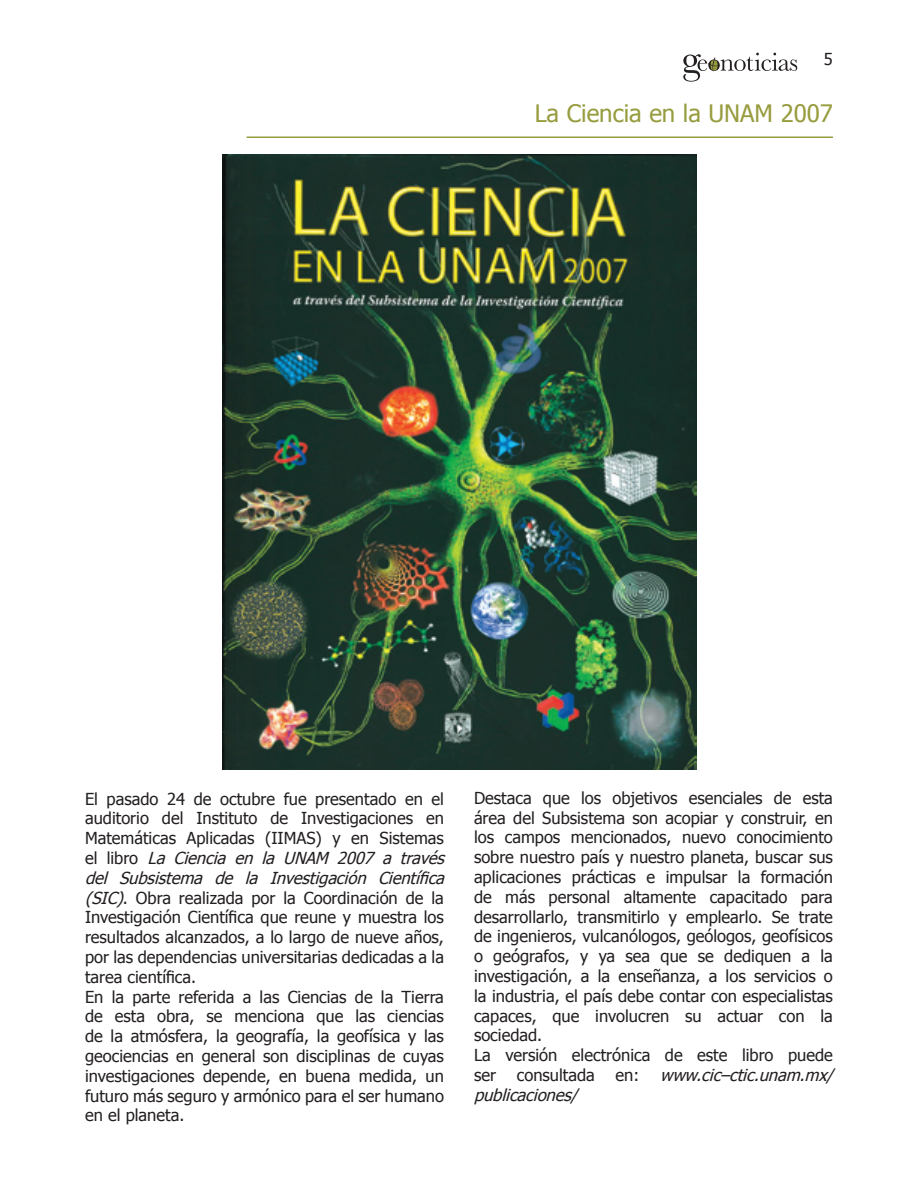
<style>
.page{position:relative;width:918px;height:1188px;background:#fff}
.page>*{position:absolute;margin:0;border:0;box-sizing:border-box;transform-origin:0 0}
.subtitulos_B{font:24px "Tahoma";color:#979c3e}
.t1{font:16.5px/19.8px "Tahoma";color:#231f20}
.t2{font:italic 16.5px "Tahoma";color:#231f20}
.s1{font-style:italic}
</style>
<div class="page">
<svg style="left:683px;top:53px;width:114px;height:29px"></svg>
<img style="left:222px;top:154px;width:475px;height:615px">
<hr style="left:247px;top:136px;width:586px;height:2px;background:#979c3e">
<p class="subtitulos_B" style="left:535px;top:98px;width:300px">La Ciencia en la UNAM 2007</p>
<p class="t1" style="left:85px;top:788px;width:366px">El pasado 24 de octubre fue presentado en el auditorio del Instituto de Investigaciones en Matemáticas Aplicadas (IIMAS) y en Sistemas e l l i b r o <span class="s1">La Ciencia en la UNAM 2007 a través del Subsistema de la Investigación Científica (SIC)</span>. Obra realizada por la Coordinación de la Investigación Científica que reune y muestra los resultados alcanzados, a lo largo de nueve años, por las dependencias universitarias dedicadas a la tarea científica.</p>
<p class="t1" style="left:85px;top:986px;width:360px;text-align:justify">En la parte referida a las Ciencias de la Tierra de esta obra, se menciona que las ciencias de la atmósfera, la geografía, la geofísica y las geociencias en general son disciplinas de cuyas investigaciones depende, en buena medida, un futuro más seguro y armónico para el ser humano en el planeta.</p>
<p class="t1" style="left:474px;top:787px;width:360px;text-align:justify">Destaca que los objetivos esenciales de esta área del Subsistema son acopiar y construir, en los campos mencionados, nuevo conocimiento sobre nuestro país y nuestro planeta, buscar sus aplicaciones prácticas e impulsar la formación de más personal altamente capacitado para desarrollarlo, transmitirlo y emplearlo. Se trate de ingenieros, vulcanólogos, geólogos, geofísicos o geógrafos, y ya sea que se dediquen a la investigación, a la enseñanza, a los servicios o la industria, el país debe contar con especialistas capaces, que involucren su actuar con la sociedad.</p>
<p class="t1" style="left:474px;top:1045px;width:360px">La versión electrónica de este libro puede ser</p>
<p class="t1" style="left:517px;top:1064px;width:80px">consultada</p>
<p class="t1" style="left:616px;top:1064px;width:25px">en:</p>
<p class="t2" style="left:660px;top:1064px;width:174px">www.cic–ctic.unam.mx/</p>
<p class="t2" style="left:474px;top:1084px;width:105px">publicaciones/</p>
</div>
